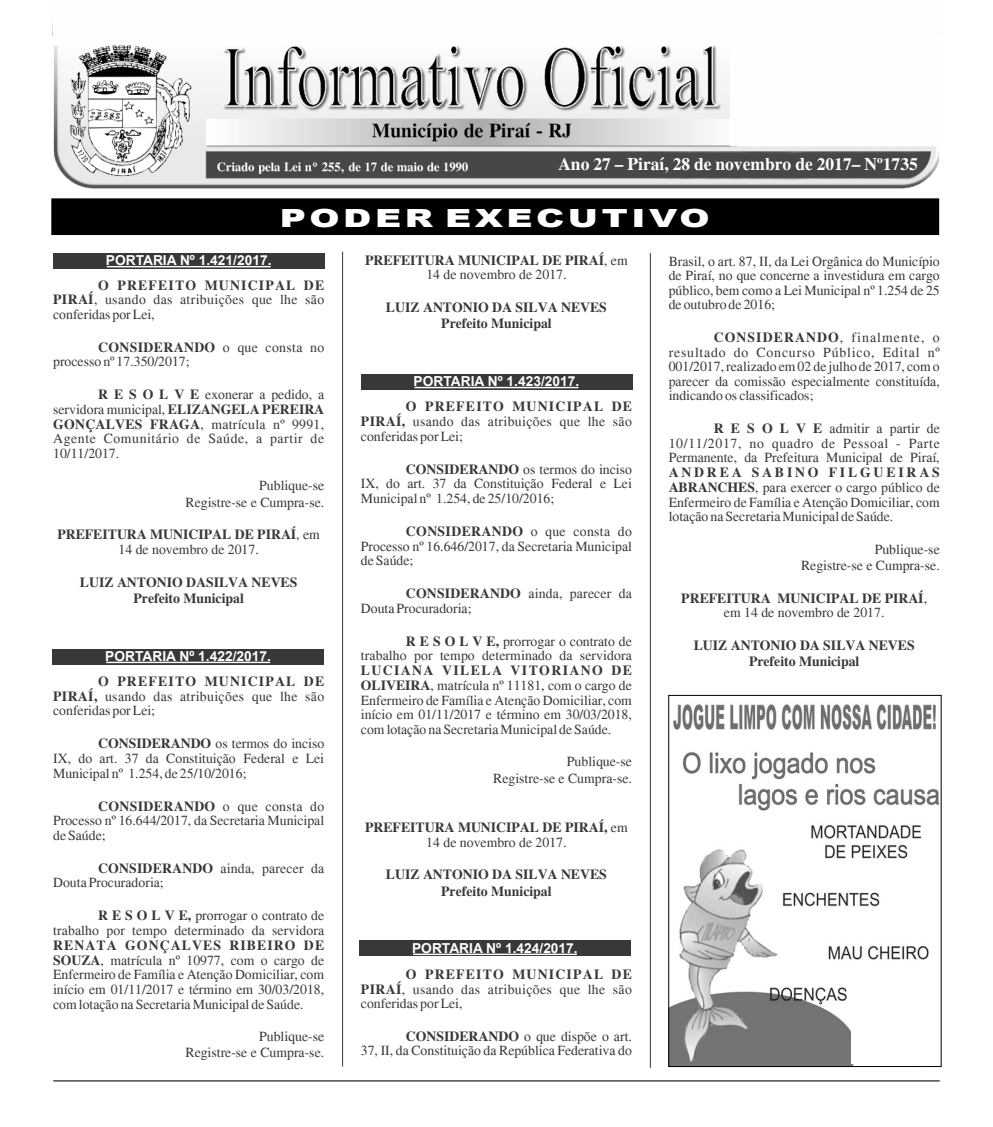
<style>
.page{position:relative;width:993px;height:1127px;background:#fff}
.page>*{position:absolute;margin:0;border:0;box-sizing:border-box;transform-origin:0 0}
.t1{font:900 25px "Arial";letter-spacing:.095em;color:#fff;scale:1.45 1}
.t2{font:700 17.5px "Times New Roman";color:#fff}
.t3{font:13.75px/14.6px "Times New Roman";color:#393738;text-align:justify}
.t4{font:700 13.75px/14.6px "Times New Roman";color:#393738;text-align:center}
.t5{font:700 13.75px "Arial";color:#fff}
.s1{font-weight:700}
.s2{font-weight:400}
</style>
<div class="page">
<hr style="left:53px;top:1080px;width:886px;height:1px;background:#000">
<div style="left:53px;top:200px;width:884px;height:34px;background:#000"></div>
<div style="left:51px;top:198px;width:887px;height:37px;border:1px solid #000"></div>
<img style="left:53px;top:45px;width:885px;height:144px">
<div style="left:732px;top:41px;width:207px;height:103px;background:#fefefe"></div>
<hr style="left:342px;top:252px;width:1px;height:814px;background:#393738">
<hr style="left:649px;top:253px;width:1px;height:815px;background:#393738">
<div style="left:53px;top:253px;width:271px;height:16px;background:#393738"></div>
<hr style="left:107px;top:266px;width:163px;height:1px;background:#fff">
<div style="left:361px;top:374px;width:270px;height:15px;background:#393738"></div>
<hr style="left:414px;top:387px;width:164px;height:1px;background:#fff">
<div style="left:53px;top:649px;width:270px;height:15px;background:#393738"></div>
<hr style="left:106px;top:662px;width:164px;height:1px;background:#fff">
<div style="left:359px;top:940px;width:271px;height:16px;background:#393738"></div>
<hr style="left:413px;top:953px;width:163px;height:2px;background:#fff">
<img style="left:670px;top:704px;width:268px;height:360px">
<div style="left:668px;top:695px;width:272px;height:371px;border:1px solid #000"></div>
<div style="left:850px;top:1022px;width:85px;height:41px;background:#fff"></div>
<p class="t2" style="left:558px;top:158px;width:361px">Ano 27 – Piraí, 28 de novembro de 2017– Nº1735</p>
<h1 class="t1" style="left:280px;top:209px;width:298px">PODER EXECUTIVO</h1>
<p class="t5" style="left:106px;top:255px;width:167px">PORTARIA Nº 1.421/2017.</p>
<p class="t3" style="left:53px;top:279px;width:272px;text-indent:45px"><span class="s1">O PREFEITO MUNICIPAL DE PIRAÍ</span>, usando das atribuições que lhe são conferidas por Lei,</p>
<p class="t3" style="left:53px;top:341px;width:272px;text-indent:45px"><span class="s1">CONSIDERANDO</span> o que consta no processo nº 17.350/2017;</p>
<p class="t3" style="left:53px;top:388px;width:272px;text-indent:45px"><span class="s1">R E S O L V E</span> exonerar a pedido, a servidora municipal, <span class="s1">ELIZANGELA PEREIRA GONÇALVES FRAGA</span>, matrícula nº 9991, Agente Comunitário de Saúde, a partir de 10/11/2017.</p>
<p class="t3" style="left:185px;top:479px;width:140px;line-height:16.1px;text-align:right">Publique-se<br>Registre-se e Cumpra-se.</p>
<p class="t4" style="left:57px;top:529px;width:264px">PREFEITURA MUNICIPAL DE PIRAÍ<span class="s2">, em<br>14 de novembro de 2017.</span></p>
<p class="t4" style="left:80px;top:575px;width:219px;line-height:16.5px">LUIZ ANTONIO DASILVA NEVES<br>Prefeito Municipal</p>
<p class="t5" style="left:105px;top:651px;width:167px">PORTARIA Nº 1.422/2017.</p>
<p class="t3" style="left:53px;top:675px;width:272px;text-indent:45px"><span class="s1">O PREFEITO MUNICIPAL DE PIRAÍ,</span> usando das atribuições que lhe são conferidas por Lei;</p>
<p class="t3" style="left:53px;top:738px;width:272px;text-indent:45px"><span class="s1">CONSIDERANDO</span> os termos do inciso IX, do art. 37 da Constituição Federal e Lei Municipal nº 1.254, de 25/10/2016;</p>
<p class="t3" style="left:53px;top:800px;width:272px;text-indent:45px"><span class="s1">CONSIDERANDO</span> o que consta do Processo nº 16.644/2017, da Secretaria Municipal de Saúde;</p>
<p class="t3" style="left:53px;top:862px;width:272px;text-indent:45px"><span class="s1">CONSIDERANDO</span> ainda, parecer da<br>Douta Procuradoria;</p>
<p class="t3" style="left:53px;top:910px;width:272px;text-align:right"><span class="s1">R E S O L V E,</span> prorrogar o contrato de trabalho por tempo determinado da servidora</p>
<p class="t3" style="left:53px;top:939px;width:272px"><span class="s1">RENATA GONÇALVES RIBEIRO DE SOUZA</span>, matrícula nº 10977, com o cargo de Enfermeiro de Família e Atenção Domiciliar, com início em 01/11/2017 e término em 30/03/2018, com lotação na Secretaria Municipal de Saúde.</p>
<p class="t3" style="left:185px;top:1030px;width:140px;line-height:16.1px;text-align:right">Publique-se<br>Registre-se e Cumpra-se.</p>
<p class="t4" style="left:365px;top:254px;width:264px">PREFEITURA MUNICIPAL DE PIRAÍ<span class="s2">, em<br>14 de novembro de 2017.</span></p>
<p class="t4" style="left:386px;top:300px;width:222px;line-height:16.5px">LUIZ ANTONIO DA SILVA NEVES<br>Prefeito Municipal</p>
<p class="t5" style="left:413px;top:376px;width:167px">PORTARIA Nº 1.423/2017.</p>
<p class="t3" style="left:361px;top:401px;width:272px;text-indent:45px"><span class="s1">O PREFEITO MUNICIPAL DE PIRAÍ,</span> usando das atribuições que lhe são conferidas por Lei;</p>
<p class="t3" style="left:361px;top:463px;width:272px;text-indent:45px"><span class="s1">CONSIDERANDO</span> os termos do inciso IX, do art. 37 da Constituição Federal e Lei Municipal nº 1.254, de 25/10/2016;</p>
<p class="t3" style="left:361px;top:525px;width:272px;text-indent:45px"><span class="s1">CONSIDERANDO</span> o que consta do Processo nº 16.646/2017, da Secretaria Municipal de Saúde;</p>
<p class="t3" style="left:361px;top:588px;width:272px;text-indent:45px"><span class="s1">CONSIDERANDO</span> ainda, parecer da<br>Douta Procuradoria;</p>
<p class="t3" style="left:361px;top:635px;width:272px;text-align:right"><span class="s1">R E S O L V E,</span> prorrogar o contrato de trabalho por tempo determinado da servidora</p>
<p class="t3" style="left:361px;top:665px;width:272px"><span class="s1">LUCIANA VILELA VITORIANO DE OLIVEIRA</span>, matrícula nº 11181, com o cargo de Enfermeiro de Família e Atenção Domiciliar, com início em 01/11/2017 e término em 30/03/2018, com lotação na Secretaria Municipal de Saúde.</p>
<p class="t3" style="left:493px;top:755px;width:140px;line-height:16.1px;text-align:right">Publique-se<br>Registre-se e Cumpra-se.</p>
<p class="t4" style="left:365px;top:821px;width:264px">PREFEITURA MUNICIPAL DE PIRAÍ, <span class="s2">em<br>14 de novembro de 2017.</span></p>
<p class="t4" style="left:386px;top:868px;width:222px;line-height:16.5px">LUIZ ANTONIO DA SILVA NEVES<br>Prefeito Municipal</p>
<p class="t5" style="left:412px;top:943px;width:167px">PORTARIA Nº 1.424/2017.</p>
<p class="t3" style="left:361px;top:968px;width:272px;text-indent:45px"><span class="s1">O PREFEITO MUNICIPAL DE PIRAÍ</span>, usando das atribuições que lhe são conferidas por Lei,</p>
<p class="t3" style="left:361px;top:1030px;width:272px;text-align:right"><span class="s1">CONSIDERANDO</span> o que dispõe o art.<br>37, II, da Constituição da República Federativa do</p>
<p class="t3" style="left:668px;top:255px;width:272px">Brasil, o art. 87, II, da Lei Orgânica do Município de Piraí, no que concerne a investidura em cargo público, bem como a Lei Municipal nº 1.254 de 25 de outubro de 2016;</p>
<p class="t3" style="left:668px;top:332px;width:272px;text-indent:45px"><span class="s1">CONSIDERANDO</span>, finalmente, o resultado do Concurso Público, Edital nº 001/2017, realizado em 02 de julho de 2017, com o parecer da comissão especialmente constituída, indicando os classificados;</p>
<p class="t3" style="left:668px;top:423px;width:272px;text-indent:45px"><span class="s1">R E S O L V E</span> admitir a partir de 10/11/2017, no quadro de Pessoal - Parte Permanente, da Prefeitura Municipal de Piraí,</p>
<p class="t3" style="left:668px;top:467px;width:272px"><span class="s1">ANDREA SABINO FILGUEIRAS ABRANCHES</span>, para exercer o cargo público de Enfermeiro de Família e Atenção Domiciliar, com lotação na Secretaria Municipal de Saúde.</p>
<p class="t3" style="left:800px;top:542px;width:140px;line-height:16.1px;text-align:right">Publique-se<br>Registre-se e Cumpra-se.</p>
<p class="t4" style="left:681px;top:592px;width:247px">PREFEITURA MUNICIPAL DE PIRAÍ<span class="s2">, em 14 de novembro de 2017.</span></p>
<p class="t4" style="left:693px;top:638px;width:222px;line-height:16.5px">LUIZ ANTONIO DA SILVA NEVES<br>Prefeito Municipal</p>
</div>
